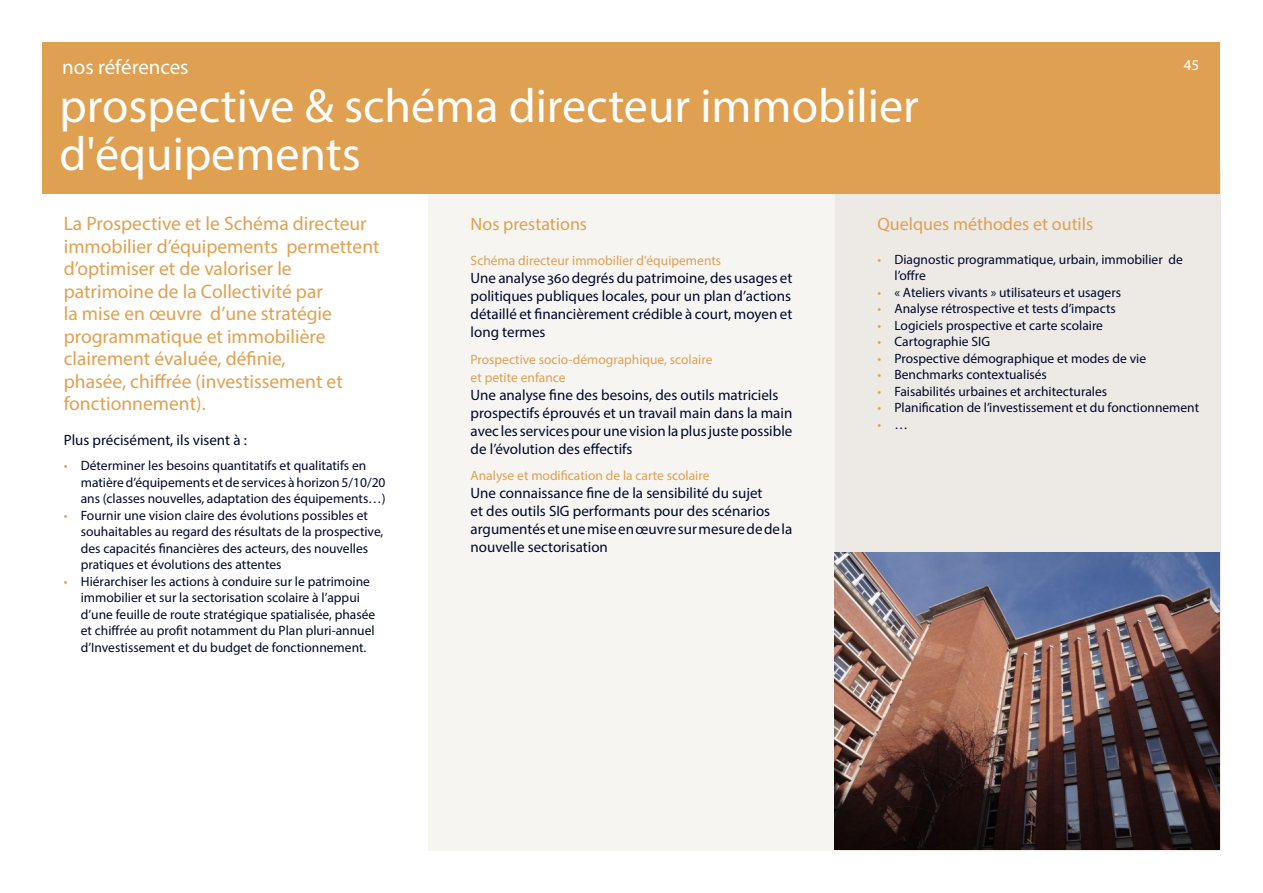
<style>
.page{position:relative;width:1263px;height:893px;background:#fff}
.page>*{position:absolute;margin:0;border:0;box-sizing:border-box;transform-origin:0 0}
.grand_titre_de_page{font:48px/48px "Myriad Pro";color:#fff}
.grand_titre_de_page-2{font:21px "Myriad Pro";color:#fff}
.chapeau{font:19.5px/22.5px "Myriad Pro";color:#e0a051}
.titre_de_colonne{font:18px "Myriad Pro";color:#e0a051}
.paragraphe_labeur{font:15px/18px "Myriad Pro";color:#00072d}
.t1{font:15px "Myriad Pro";color:#fff}
.t2{font:13.5px/16.5px "Myriad Pro";color:#00072d}
.intertitre_de_colonne{font:13.5px/18px "Myriad Pro";color:#e0a051}
.s1{color:#e0a051}
.s2{color:#00072d}
</style>
<div class="page">
<div style="left:428px;top:170px;width:407px;height:680px;background:#f7f5f2"></div>
<div style="left:835px;top:170px;width:385px;height:680px;background:#ede9e5"></div>
<div style="left:43px;top:43px;width:1177px;height:151px;background:#e0a051"></div>
<img style="left:835px;top:553px;width:385px;height:297px">
<p class="grand_titre_de_page-2" style="left:62px;top:54px;width:128px">nos références</p>
<p class="grand_titre_de_page" style="left:60px;top:81px;width:861px">prospective &amp; schéma directeur immobilier d'équipements</p>
<p class="t1" style="left:1184px;top:55px;width:17px">45</p>
<p class="chapeau" style="left:64px;top:212px;width:317px">La Prospective et le Schéma directeur immobilier d’équipements permettent d’optimiser et de valoriser le patrimoine de la Collectivité par<br>la mise en œuvre d’une stratégie programmatique et immobilière clairement évaluée, définie,<br>phasée, chiffrée (investissement et fonctionnement).</p>
<p class="paragraphe_labeur" style="left:64px;top:431px;width:185px">Plus précisément, ils visent à :</p>
<p class="t2" style="left:81px;top:457px;width:306px;text-indent:-17px"><span class="s1">•</span> Déterminer les besoins quantitatifs et qualitatifs en matière d’équipements et de services à horizon 5/10/20 ans (classes nouvelles, adaptation des équipements…)</p>
<p class="t2" style="left:81px;top:507px;width:304px;text-indent:-17px"><span class="s1">•</span> Fournir une vision claire des évolutions possibles et souhaitables au regard des résultats de la prospective, des capacités financières des acteurs, des nouvelles pratiques et évolutions des attentes</p>
<p class="t2" style="left:81px;top:573px;width:296px;text-indent:-17px"><span class="s1">•</span> Hiérarchiser les actions à conduire sur le patrimoine immobilier et sur la sectorisation scolaire à l’appui d’une feuille de route stratégique spatialisée, phasée et chiffrée au profit notamment du Plan pluri-annuel d’Investissement et du budget de fonctionnement.</p>
<p class="titre_de_colonne" style="left:471px;top:213px;width:118px">Nos prestations</p>
<p class="intertitre_de_colonne" style="left:471px;top:252px;width:252px">Schéma directeur immobilier d'équipements</p>
<p class="paragraphe_labeur" style="left:471px;top:269px;width:323px;text-align:justify">Une analyse 360 degrés du patrimoine, des usages et politiques publiques locales, pour un plan d’actions détaillé et financièrement crédible à court, moyen et long termes</p>
<p class="intertitre_de_colonne" style="left:471px;top:350px;width:243px">Prospective socio-démographique, scolaire et petite enfance</p>
<p class="paragraphe_labeur" style="left:471px;top:386px;width:323px">Une analyse fine des besoins, des outils matriciels prospectifs éprouvés et un travail main dans la main avec les services pour une vision la plus juste possible de l’évolution des effectifs</p>
<p class="intertitre_de_colonne" style="left:471px;top:467px;width:240px">Analyse et modification de la carte scolaire</p>
<p class="paragraphe_labeur" style="left:471px;top:484px;width:323px">Une connaissance fine de la sensibilité du sujet<br>et des outils SIG performants pour des scénarios argumentés et une mise en œuvre sur mesure de de la nouvelle sectorisation</p>
<p class="titre_de_colonne" style="left:877px;top:213px;width:217px">Quelques méthodes et outils</p>
<p class="t2" style="left:894px;top:251px;width:290px;text-indent:-17px"><span class="s1">•</span> Diagnostic programmatique, urbain, immobilier de l’offre</p>
<p class="t2" style="left:877px;top:284px;width:245px"><span class="s1">•</span> « Ateliers vivants » utilisateurs et usagers</p>
<p class="t2" style="left:877px;top:300px;width:240px"><span class="s1">•</span> Analyse rétrospective et tests d’impacts</p>
<p class="t2" style="left:877px;top:317px;width:227px"><span class="s1">•</span> Logiciels prospective et carte scolaire</p>
<p class="t2" style="left:877px;top:333px;width:114px"><span class="s1">•</span> Cartographie SIG</p>
<p class="t2" style="left:877px;top:350px;width:270px"><span class="s1">•</span> Prospective démographique et modes de vie</p>
<p class="t2" style="left:877px;top:366px;width:171px"><span class="s1">•</span> Benchmarks contextualisés</p>
<p class="t2" style="left:877px;top:383px;width:231px"><span class="s1">•</span> Faisabilités urbaines et architecturales</p>
<p class="t2" style="left:877px;top:399px;width:323px"><span class="s1">•</span> Planification de l’investissement et du fonctionnement</p>
<p class="intertitre_de_colonne" style="left:877px;top:415px;width:32px">• <span class="s2">…</span></p>
</div>
